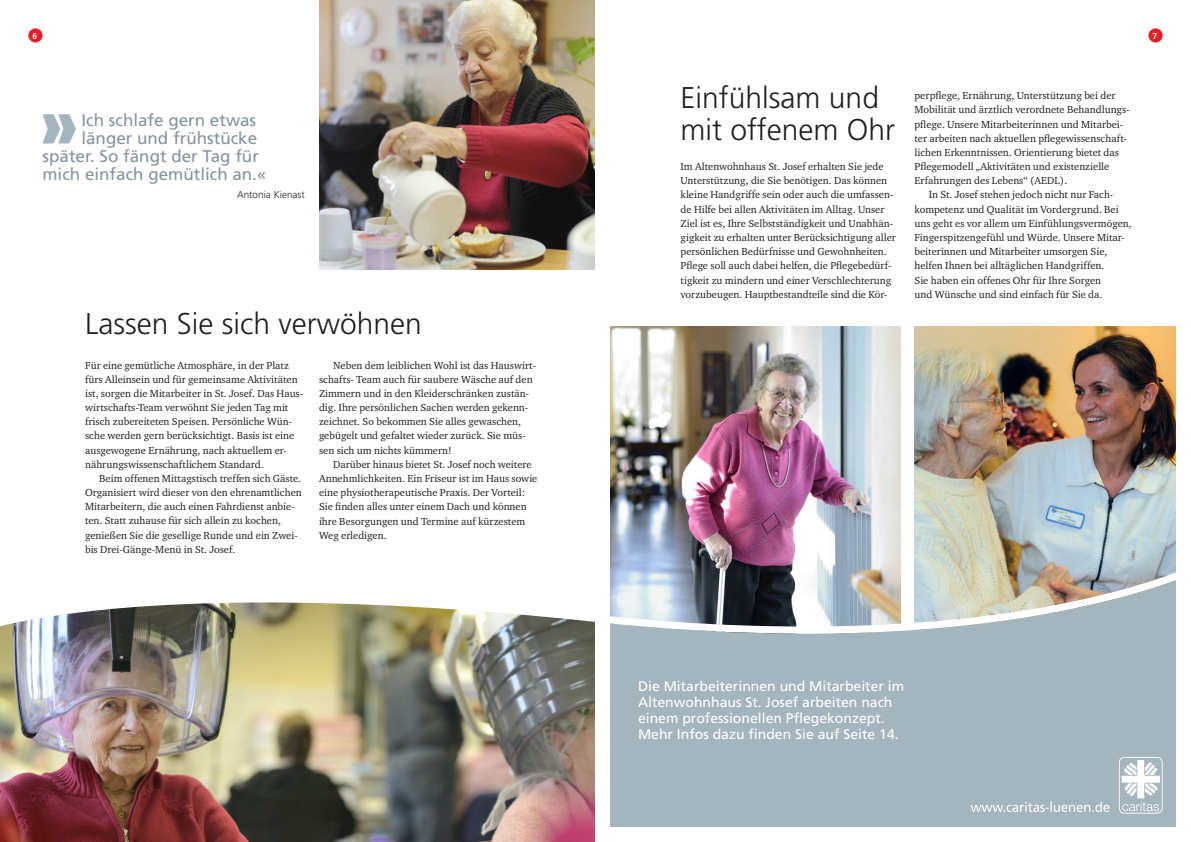
<style>
.page{position:relative;width:1191px;height:842px;background:#fff}
.page>*{position:absolute;margin:0;border:0;box-sizing:border-box;transform-origin:0 0}
.t1{font:900 67.7px "Frutiger LT";color:#a5b5be;scale:.85 1}
.t2{font:300 30px/32px "Frutiger LT";color:#231f20}
.t3{font:17px "Frutiger LT";color:#82959f}
.t4{font:14px/16px "Frutiger LT";color:#fff}
.t5{font:10.5px/14.2px "Charter ITC";color:#231f20}
.t6{font:300 10px "Frutiger LT";color:#231f20}
.t7{font:700 8.5px "Frutiger LT";color:#fff}
</style>
<div class="page">
<img style="left:610px;top:326px;width:290px;height:237px">
<img style="left:914px;top:326px;width:262px;height:237px">
<img style="left:610px;top:563px;width:566px;height:8px">
<svg style="left:610px;top:571px;width:566px;height:256px;background:#a7b4bb"></svg>
<img style="left:0;top:602px;width:595px;height:240px">
<img style="left:319px;top:0;width:276px;height:269px">
<div style="left:1148px;top:28px;width:14px;height:15px;background:#ee1d23;border-radius:50%"></div>
<div style="left:28px;top:28px;width:15px;height:15px;background:#ee1d23;border-radius:50%"></div>
<svg style="left:1118px;top:757px;width:44px;height:57px"></svg>
<svg style="left:970px;top:802px;width:139px;height:10px"></svg>
<p class="t7" style="left:32px;top:31px;width:6px">6</p>
<p class="t7" style="left:1152px;top:31px;width:6px">7</p>
<h1 class="t1" style="left:40px;top:82px;width:46px">»</h1>
<h3 class="t3" style="left:81px;top:110px;width:176px">Ich schlafe gern etwas</h3>
<h3 class="t3" style="left:81px;top:128px;width:177px">länger und frühstücke</h3>
<h3 class="t3" style="left:43px;top:146px;width:218px">später. So fängt der Tag für</h3>
<h3 class="t3" style="left:43px;top:164px;width:225px">mich einfach gemütlich an.«</h3>
<p class="t6" style="left:237px;top:189px;width:69px">Antonia Kienast</p>
<h2 class="t2" style="left:85px;top:308px;width:338px">Lassen Sie sich verwöhnen</h2>
<p class="t5" style="left:85px;top:358px;width:220px">Für eine gemütliche Atmosphäre, in der Platz fürs Alleinsein und für gemeinsame Aktivitäten ist, sorgen die Mitarbeiter in St. Josef. Das Haus&shy;wirtschafts-Team verwöhnt Sie jeden Tag mit frisch zubereiteten Speisen. Persönliche Wün&shy;sche werden gern berücksichtigt. Basis ist eine ausgewogene Ernährung, nach aktuellem er&shy;nährungswissenschaftlichem Standard.</p>
<p class="t5" style="left:85px;top:471px;width:218px;text-indent:14px">Beim offenen Mittagstisch treffen sich Gäste.<br>Organisiert wird dieser von den ehrenamtlichen Mitarbeitern, die auch einen Fahrdienst anbie&shy;ten. Statt zuhause für sich allein zu kochen, genießen Sie die gesellige Runde und ein Zwei&shy;bis Drei-Gänge-Menü in St. Josef.</p>
<p class="t5" style="left:319px;top:358px;width:219px;text-indent:14px">Neben dem leiblichen Wohl ist das Hauswirt&shy;schafts- Team auch für saubere Wäsche auf den Zimmern und in den Kleiderschränken zustän&shy;dig. Ihre persönlichen Sachen werden gekenn&shy;zeichnet. So bekommen Sie alles gewaschen, gebügelt und gefaltet wieder zurück. Sie müs&shy;sen sich um nichts kümmern!</p>
<p class="t5" style="left:319px;top:457px;width:220px;text-indent:14px">Darüber hinaus bietet St. Josef noch weitere Annehmlichkeiten. Ein Friseur ist im Haus sowie eine physiotherapeutische Praxis. Der Vorteil:<br>Sie finden alles unter einem Dach und können ihre Besorgungen und Termine auf kürzestem Weg erledigen.</p>
<h2 class="t2" style="left:680px;top:82px;width:216px">Einfühlsam und mit offenem Ohr</h2>
<p class="t5" style="left:680px;top:159px;width:217px">Im Altenwohnhaus St. Josef erhalten Sie jede Unterstützung, die Sie benötigen. Das können kleine Handgriffe sein oder auch die umfassen&shy;de Hilfe bei allen Aktivitäten im Alltag. Unser Ziel ist es, Ihre Selbstständigkeit und Unabhän&shy;gigkeit zu erhalten unter Berücksichtigung aller persönlichen Bedürfnisse und Gewohnheiten.<br>Pflege soll auch dabei helfen, die Pflegebedürf&shy;tigkeit zu mindern und einer Verschlechterung vorzubeugen. Hauptbestandteile sind die Kör-</p>
<p class="t5" style="left:914px;top:88px;width:202px">perpflege, Ernährung, Unterstützung bei der</p>
<p class="t5" style="left:914px;top:102px;width:217px">Mobilität und ärztlich verordnete Behandlungs-</p>
<p class="t5" style="left:914px;top:117px;width:210px">pflege. Unsere Mitarbeiterinnen und Mitarbei-</p>
<p class="t5" style="left:914px;top:131px;width:214px">ter arbeiten nach aktuellen pflegewissenschaft-</p>
<p class="t5" style="left:914px;top:145px;width:206px">lichen Erkenntnissen. Orientierung bietet das</p>
<p class="t5" style="left:914px;top:159px;width:196px">Pflegemodell „Aktivitäten und existenzielle</p>
<p class="t5" style="left:914px;top:173px;width:154px">Erfahrungen des Lebens“ (AEDL).</p>
<p class="t5" style="left:928px;top:188px;width:186px">In St. Josef stehen jedoch nicht nur Fach-</p>
<p class="t5" style="left:914px;top:202px;width:206px">kompetenz und Qualität im Vordergrund. Bei</p>
<p class="t5" style="left:914px;top:216px;width:219px">uns geht es vor allem um Einfühlungsvermögen,</p>
<p class="t5" style="left:914px;top:230px;width:212px">Fingerspitzengefühl und Würde. Unsere Mitar-</p>
<p class="t5" style="left:914px;top:244px;width:194px">beiterinnen und Mitarbeiter umsorgen Sie,</p>
<p class="t5" style="left:914px;top:258px;width:191px">helfen Ihnen bei alltäglichen Handgriffen.</p>
<p class="t5" style="left:914px;top:273px;width:188px">Sie haben ein offenes Ohr für Ihre Sorgen</p>
<p class="t5" style="left:914px;top:287px;width:189px">und Wünsche und sind einfach für Sie da.</p>
<h3 class="t4" style="left:638px;top:678px;width:268px">Die Mitarbeiterinnen und Mitarbeiter im Altenwohnhaus St. Josef arbeiten nach einem professionellen Pflegekonzept.<br>Mehr Infos dazu finden Sie auf Seite 14.</h3>
</div>
